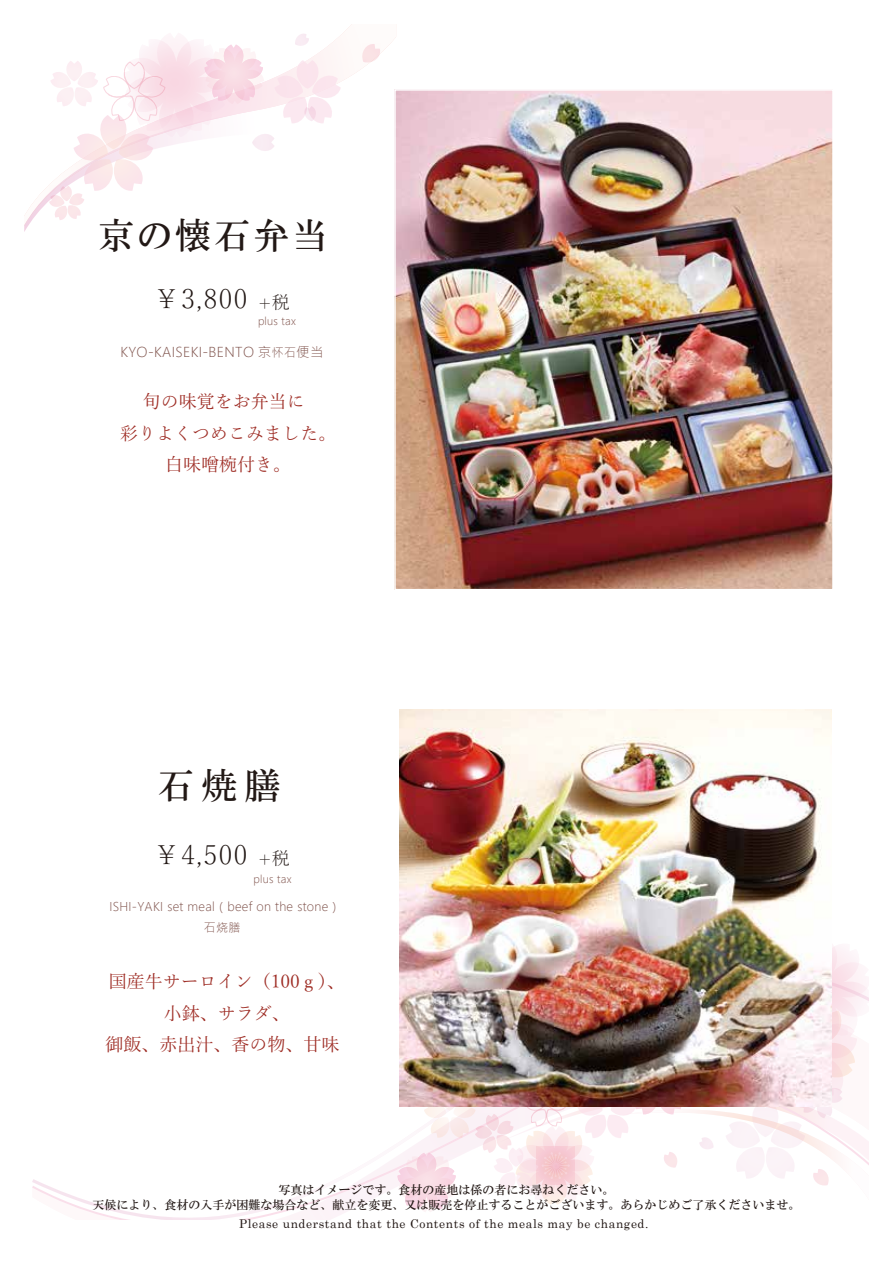
<style>
.page{position:relative;width:893px;height:1263px;background:#fff}
.page>*{position:absolute;margin:0;border:0;box-sizing:border-box;transform-origin:0 0}
.t1{font:36px "HG Mincho B";letter-spacing:.075em;color:#221815}
.t2{font:300 27px "Yu Mincho";letter-spacing:.05em;color:#221815}
.t3{font:18px/31.5px "Yu Mincho";color:#9e2c24;text-align:center}
.t4{font:13.5px "Microsoft Jheng Hei UI Light";letter-spacing:.025em;color:#80544d}
.t5{font:12px/15px "HG Mincho B";color:#221815;text-align:center}
.t6{font:12px "Century";letter-spacing:.05em;color:#221815}
.t7{font:12px/21px "Microsoft Jheng Hei UI Light";letter-spacing:.025em;color:#80544d;text-align:center}
.t8{font:10.5px "Microsoft Jheng Hei UI Light";letter-spacing:.025em;color:#80544d}
.s1{font-size:18px}
.s2{font-size:12px}
</style>
<div class="page">
<svg style="left:49px;top:34px;width:292px;height:186px"></svg>
<svg style="left:362px;top:44px;width:18px;height:19px"></svg>
<svg style="left:32px;top:1157px;width:365px;height:62px"></svg>
<svg style="left:397px;top:937px;width:472px;height:275px"></svg>
<img style="left:396px;top:91px;width:436px;height:497px">
<img style="left:400px;top:710px;width:431px;height:396px">
<h1 class="t1" style="left:98px;top:217px;width:231px">京の懐石弁当</h1>
<h2 class="t2" style="left:153px;top:274px;width:138px">￥3,800 <span class="s1">+税</span></h2>
<p class="t4" style="left:120px;top:344px;width:205px">KYO-KAISEKI-BENTO 京<span class="s2">怀石</span>便当</p>
<p class="t8" style="left:258px;top:314px;width:39px">plus tax</p>
<h3 class="t3" style="left:120px;top:384px;width:218px">旬の味覚をお弁当に<br>彩りよくつめこみました。白味噌椀付き。</h3>
<h1 class="t1" style="left:158px;top:767px;width:124px">石焼膳</h1>
<h2 class="t2" style="left:153px;top:831px;width:138px">￥4,500 <span class="s1">+税</span></h2>
<p class="t7" style="left:109px;top:895px;width:233px">ISHI-YAKI set meal（beef on the stone）石烧膳</p>
<p class="t8" style="left:253px;top:872px;width:39px">plus tax</p>
<h3 class="t3" style="left:105px;top:964px;width:241px">国産牛サーロイン（100ｇ）、小鉢、サラダ、<br>御飯、赤出汁、香の物、甘味</h3>
<p class="t5" style="left:92px;top:1182px;width:709px">写真はイメージです。食材の産地は係の者にお尋ねください。<br>天候により、食材の入手が困難な場合など、献立を変更、又は販売を停止することがございます。あらかじめご了承くださいませ。</p>
<p class="t6" style="left:239px;top:1213px;width:411px">Please understand that the Contents of the meals may be changed.</p>
</div>
